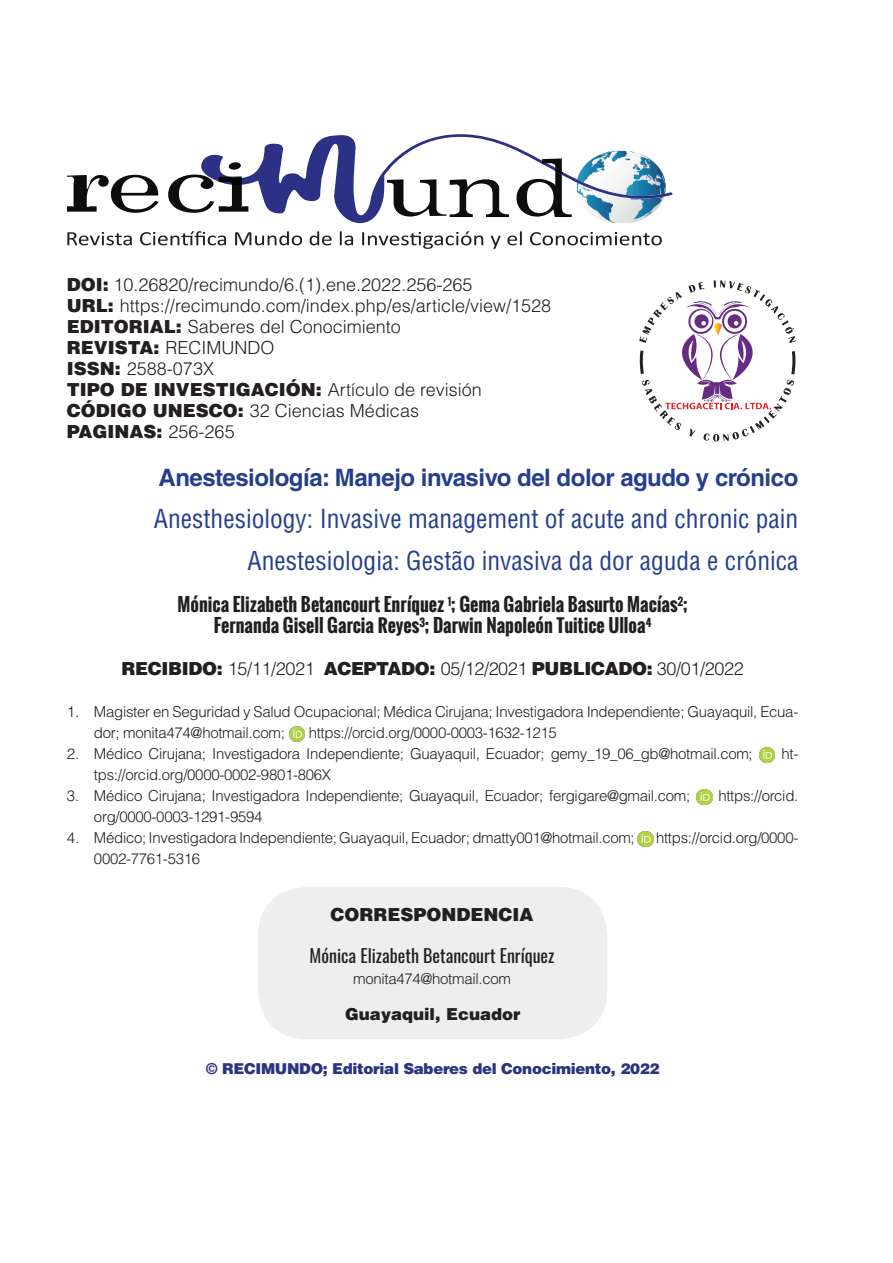
<style>
.page{position:relative;width:893px;height:1263px;background:#fff}
.page>*{position:absolute;margin:0;border:0;box-sizing:border-box;transform-origin:0 0}
.t1{font:condensed 25.5px "Helvetica LT Std";color:#253f8e}
.t2{font:700 24px "Helvetica LT Std";letter-spacing:-.02em;color:#253f8e}
.t3{font:300 18px "Helvetica LT Std";color:#231f20}
.t4{font:700 18px "Oswald";color:#231f20}
.t5{font:900 18px "Helvetica LT Std";color:#231f20}
.t6{font:300 18px "Helvetica LT Std";letter-spacing:-.02em;color:#231f20}
.t7{font:18px "Oswald";color:#231f20}
.t8{font:900 16.5px "Helvetica LT Std";color:#231f20}
.t9{font:300 15px/21px "Helvetica LT Std";letter-spacing:-.02em;color:#231f20}
.t10{font:900 15px "Helvetica LT Std";letter-spacing:-.02em;color:#2b3481}
.s1{font-weight:900}
.s2{font-weight:300}
</style>
<div class="page">
<svg style="left:67px;top:175px;width:92px;height:38px"></svg>
<svg style="left:168px;top:134px;width:505px;height:89px"></svg>
<svg style="left:67px;top:232px;width:65px;height:13px"></svg>
<svg style="left:140px;top:231px;width:86px;height:14px"></svg>
<svg style="left:235px;top:231px;width:67px;height:14px"></svg>
<svg style="left:310px;top:231px;width:22px;height:14px"></svg>
<svg style="left:340px;top:231px;width:13px;height:14px"></svg>
<svg style="left:362px;top:231px;width:121px;height:18px"></svg>
<svg style="left:491px;top:236px;width:10px;height:13px"></svg>
<svg style="left:507px;top:231px;width:15px;height:14px"></svg>
<svg style="left:530px;top:232px;width:132px;height:13px"></svg>
<img style="left:289px;top:726px;width:16px;height:16px">
<img style="left:759px;top:747px;width:16px;height:16px">
<img style="left:696px;top:789px;width:16px;height:16px">
<img style="left:638px;top:831px;width:15px;height:16px">
<div style="left:258px;top:887px;width:349px;height:152px;background:#edeeed;border-radius:49px"></div>
<svg style="left:639px;top:280px;width:157px;height:161px"></svg>
<p class="t3" style="left:67px;top:273px;width:407px"><span class="s1">DOI:</span> 10.26820/recimundo/6.(1).ene.2022.256-265</p>
<p class="t3" style="left:67px;top:294px;width:486px"><span class="s1">URL:</span> https://recimundo.com/index.php/es/article/view/1528</p>
<p class="t3" style="left:67px;top:315px;width:335px"><span class="s1">EDITORIAL:</span> Saberes del Conocimiento</p>
<p class="t3" style="left:67px;top:336px;width:209px"><span class="s1">REVISTA:</span> RECIMUNDO</p>
<p class="t3" style="left:67px;top:357px;width:149px"><span class="s1">ISSN:</span> 2588-073X</p>
<p class="t5" style="left:67px;top:378px;width:416px">TIPO DE INVESTIGACIÓN: <span class="s2">Artículo de revisión</span></p>
<p class="t3" style="left:67px;top:399px;width:354px"><span class="s1">CÓDIGO UNESCO:</span> 32 Ciencias Médicas</p>
<p class="t5" style="left:67px;top:420px;width:169px">PAGINAS: <span class="s2">256-265</span></p>
<p class="t2" style="left:159px;top:463px;width:641px">Anestesiología: Manejo invasivo del dolor agudo y crónico</p>
<p class="t1" style="left:154px;top:503px;width:646px">Anesthesiology: Invasive management of acute and chronic pain</p>
<p class="t1" style="left:247px;top:545px;width:552px">Anestesiologia: Gestão invasiva da dor aguda e crónica</p>
<p class="t4" style="left:178px;top:591px;width:512px">Mónica Elizabeth Betancourt Enríquez <sup>1</sup>; Gema Gabriela Basurto Macías<sup>2</sup>;</p>
<p class="t4" style="left:214px;top:612px;width:439px">Fernanda Gisell Garcia Reyes<sup>3</sup>; Darwin Napoleón Tuitice Ulloa<sup>4</sup></p>
<p class="t6" style="left:122px;top:657px;width:624px"><span class="s1">RECIBIDO:</span> 15/11/2021 <span class="s1">ACEPTADO:</span> 05/12/2021 <span class="s1">PUBLICADO:</span> 30/01/2022</p>
<p class="t9" style="left:94px;top:701px;width:706px;text-indent:-27px">1. Magister en Seguridad y Salud Ocupacional; Médica Cirujana; Investigadora Independiente; Guayaquil, Ecua&shy;dor; monita474@hotmail.com;</p>
<p class="t9" style="left:309px;top:722px;width:250px">https://orcid.org/0000-0003-1632-1215</p>
<p class="t9" style="left:67px;top:743px;width:687px">2. Médico Cirujana; Investigadora Independiente; Guayaquil, Ecuador; gemy_19_06_gb@hotmail.com;</p>
<p class="t9" style="left:781px;top:743px;width:18px">ht-</p>
<p class="t9" style="left:94px;top:764px;width:239px">tps://orcid.org/0000-0002-9801-806X</p>
<p class="t9" style="left:67px;top:785px;width:625px">3. Médico Cirujana; Investigadora Independiente; Guayaquil, Ecuador; fergigare@gmail.com;</p>
<p class="t9" style="left:718px;top:785px;width:82px">https://orcid.</p>
<p class="t9" style="left:94px;top:806px;width:170px">org/0000-0003-1291-9594</p>
<p class="t9" style="left:67px;top:827px;width:569px">4. Médico; Investigadora Independiente; Guayaquil, Ecuador; dmatty001@hotmail.com;</p>
<p class="t9" style="left:656px;top:827px;width:144px">https://orcid.org/0000-</p>
<p class="t9" style="left:94px;top:848px;width:108px">0002-7761-5316</p>
<p class="t5" style="left:331px;top:903px;width:204px">CORRESPONDENCIA</p>
<p class="t7" style="left:310px;top:940px;width:246px">Mónica Elizabeth Betancourt Enríquez</p>
<p class="t9" style="left:353px;top:968px;width:159px">monita474@hotmail.com</p>
<p class="t8" style="left:345px;top:1003px;width:177px">Guayaquil, Ecuador</p>
<p class="t10" style="left:206px;top:1059px;width:455px">© RECIMUNDO; Editorial Saberes del Conocimiento, 2022</p>
</div>
